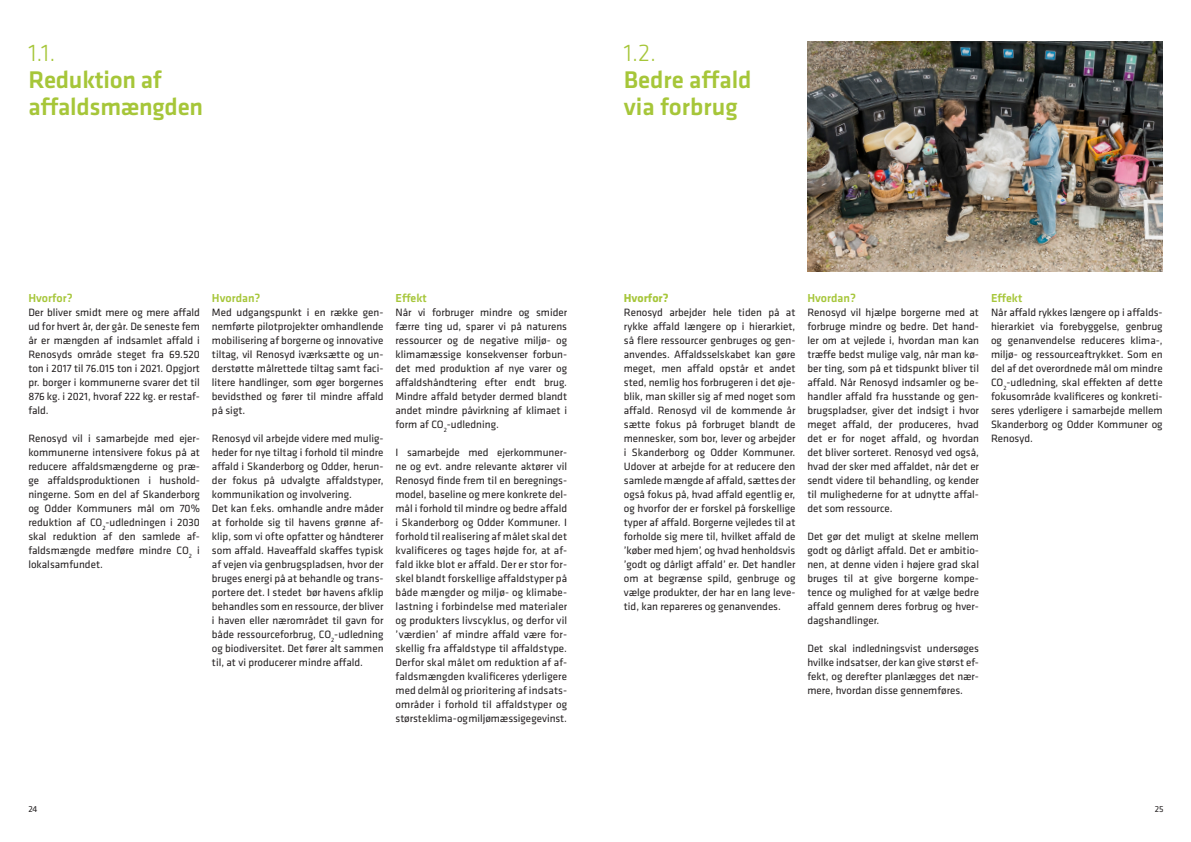
<style>
.page{position:relative;width:1191px;height:842px;background:#fff}
.page>*{position:absolute;margin:0;border:0;box-sizing:border-box;transform-origin:0 0}
.Overskrift_2{font:500 25px/27px "Klavika";letter-spacing:-.01em;color:#a6c639}
.Underoverskrift{font:500 12px "Klavika";color:#a6c639}
.Underoverskrift-2{font:700 12px "Klavika";color:#a6c639}
.Brødtekst{font:11px/14px "Klavika";color:#231f20;text-align:justify}
.t1{font:9px "Klavika";color:#231f20}
.s1{font-weight:300}
</style>
<div class="page">
<img style="left:807px;top:42px;width:355px;height:229px">
<p class="Overskrift_2" style="left:28px;top:39px;width:176px"><span class="s1">1.1.<br></span>Reduktion af affaldsmængden</p>
<p class="Overskrift_2" style="left:624px;top:39px;width:129px"><span class="s1">1.2.<br></span>Bedre affald</p>
<p class="Overskrift_2" style="left:624px;top:93px;width:115px">via forbrug</p>
<p class="Underoverskrift" style="left:28px;top:291px;width:46px">Hvorfor?</p>
<p class="Brødtekst" style="left:28px;top:306px;width:173px">Der bliver smidt mere og mere affald ud for hvert år, der går. De seneste fem år er mængden af indsamlet affald i Renosyds område steget fra 69.520 ton i 2017 til 76.015 ton i 2021. Opgjort pr. borger i kommunerne svarer det til 876 kg. i 2021, hvoraf 222 kg. er restaf&shy;fald.</p>
<p class="Brødtekst" style="left:28px;top:432px;width:173px">Renosyd vil i samarbejde med ejer&shy;kommunerne intensivere fokus på at reducere affaldsmængderne og præ&shy;ge affaldsproduktionen i hushold&shy;ningerne. Som en del af Skanderborg og Odder Kommuners mål om 70% reduktion af CO<sub>2</sub>-udledningen i 2030 skal reduktion af den samlede af&shy;faldsmængde medføre mindre CO<sub>2</sub> i lokalsamfundet.</p>
<p class="Underoverskrift" style="left:212px;top:291px;width:50px">Hvordan?</p>
<p class="Brødtekst" style="left:212px;top:306px;width:173px">Med udgangspunkt i en række gen&shy;nemførte pilotprojekter omhandlende mobilisering af borgerne og innovative tiltag, vil Renosyd iværksætte og un&shy;derstøtte målrettede tiltag samt faci&shy;litere handlinger, som øger borgernes bevidsthed og fører til mindre affald på sigt.</p>
<p class="Brødtekst" style="left:212px;top:432px;width:173px">Renosyd vil arbejde videre med mulig&shy;heder for nye tiltag i forhold til mindre affald i Skanderborg og Odder, herun&shy;der fokus på udvalgte affaldstyper, kommunikation og involvering.</p>
<p class="Brødtekst" style="left:212px;top:502px;width:173px">Det kan f.eks. omhandle andre måder at forholde sig til havens grønne af&shy;klip, som vi ofte opfatter og håndterer som affald. Haveaffald skaffes typisk af vejen via genbrugspladsen, hvor der bruges energi på at behandle og trans&shy;portere det. I stedet bør havens afklip behandles som en ressource, der bliver i haven eller nærområdet til gavn for både ressourceforbrug, CO<sub>2</sub>-udledning og biodiversitet. Det fører alt sammen til, at vi producerer mindre affald.</p>
<p class="Underoverskrift" style="left:395px;top:291px;width:33px">Effekt</p>
<p class="Brødtekst" style="left:395px;top:306px;width:173px">Når vi forbruger mindre og smider færre ting ud, sparer vi på naturens ressourcer og de negative miljø- og klimamæssige konsekvenser forbun&shy;det med produktion af nye varer og affaldshåndtering efter endt brug.<br>Mindre affald betyder dermed blandt andet mindre påvirkning af klimaet i form af CO<sub>2</sub>-udledning.</p>
<p class="Brødtekst" style="left:395px;top:446px;width:173px">I samarbejde med ejerkommuner&shy;ne og evt. andre relevante aktører vil Renosyd finde frem til en beregnings&shy;model, baseline og mere konkrete del&shy;mål i forhold til mindre og bedre affald i Skanderborg og Odder Kommuner. I forhold til realisering af målet skal det kvalificeres og tages højde for, at af&shy;fald ikke blot er affald. Der er stor for&shy;skel blandt forskellige affaldstyper på både mængder og miljø- og klimabe&shy;lastning i forbindelse med materialer og produkters livscyklus, og derfor vil ’værdien’ af mindre affald være for&shy;skellig fra affaldstype til affaldstype.<br>Derfor skal målet om reduktion af af&shy;faldsmængden kvalificeres yderligere med delmål og prioritering af indsats&shy;områder i forhold til affaldstyper og største klima- og miljømæssige gevinst.</p>
<p class="Underoverskrift-2" style="left:624px;top:291px;width:46px">Hvorfor?</p>
<p class="Brødtekst" style="left:624px;top:306px;width:173px">Renosyd arbejder hele tiden på at rykke affald længere op i hierarkiet, så flere ressourcer genbruges og gen&shy;anvendes. Affaldsselskabet kan gøre meget, men affald opstår et andet sted, nemlig hos forbrugeren i det øje&shy;blik, man skiller sig af med noget som affald. Renosyd vil de kommende år sætte fokus på forbruget blandt de mennesker, som bor, lever og arbejder i Skanderborg og Odder Kommuner.<br>Udover at arbejde for at reducere den samlede mængde af affald, sættes der også fokus på, hvad affald egentlig er, og hvorfor der er forskel på forskellige typer af affald. Borgerne vejledes til at forholde sig mere til, hvilket affald de ’køber med hjem’, og hvad henholdsvis ’godt og dårligt affald’ er. Det handler om at begrænse spild, genbruge og vælge produkter, der har en lang leve&shy;tid, kan repareres og genanvendes.</p>
<p class="Underoverskrift" style="left:807px;top:291px;width:50px">Hvordan?</p>
<p class="Brødtekst" style="left:807px;top:306px;width:173px">Renosyd vil hjælpe borgerne med at forbruge mindre og bedre. Det hand&shy;ler om at vejlede i, hvordan man kan træffe bedst mulige valg, når man kø&shy;ber ting, som på et tidspunkt bliver til affald. Når Renosyd indsamler og be&shy;handler affald fra husstande og gen&shy;brugspladser, giver det indsigt i hvor meget affald, der produceres, hvad det er for noget affald, og hvordan det bliver sorteret. Renosyd ved også, hvad der sker med affaldet, når det er sendt videre til behandling, og kender til mulighederne for at udnytte affal&shy;det som ressource.</p>
<p class="Brødtekst" style="left:807px;top:530px;width:173px">Det gør det muligt at skelne mellem godt og dårligt affald. Det er ambitio&shy;nen, at denne viden i højere grad skal bruges til at give borgerne kompe&shy;tence og mulighed for at vælge bedre affald gennem deres forbrug og hver&shy;dagshandlinger.</p>
<p class="Brødtekst" style="left:807px;top:642px;width:173px">Det skal indledningsvist undersøges hvilke indsatser, der kan give størst ef&shy;fekt, og derefter planlægges det nær&shy;mere, hvordan disse gennemføres.</p>
<p class="Underoverskrift" style="left:991px;top:291px;width:33px">Effekt</p>
<p class="Brødtekst" style="left:991px;top:306px;width:173px">Når affald rykkes længere op i affalds&shy;hierarkiet via forebyggelse, genbrug og genanvendelse reduceres klima-, miljø- og ressourceaftrykket. Som en del af det overordnede mål om mindre CO<sub>2</sub>-udledning, skal effekten af dette fokusområde kvalificeres og konkreti&shy;seres yderligere i samarbejde mellem Skanderborg og Odder Kommuner og Renosyd.</p>
<p class="t1" style="left:28px;top:804px;width:10px">24</p>
<p class="t1" style="left:1154px;top:804px;width:10px">25</p>
</div>
